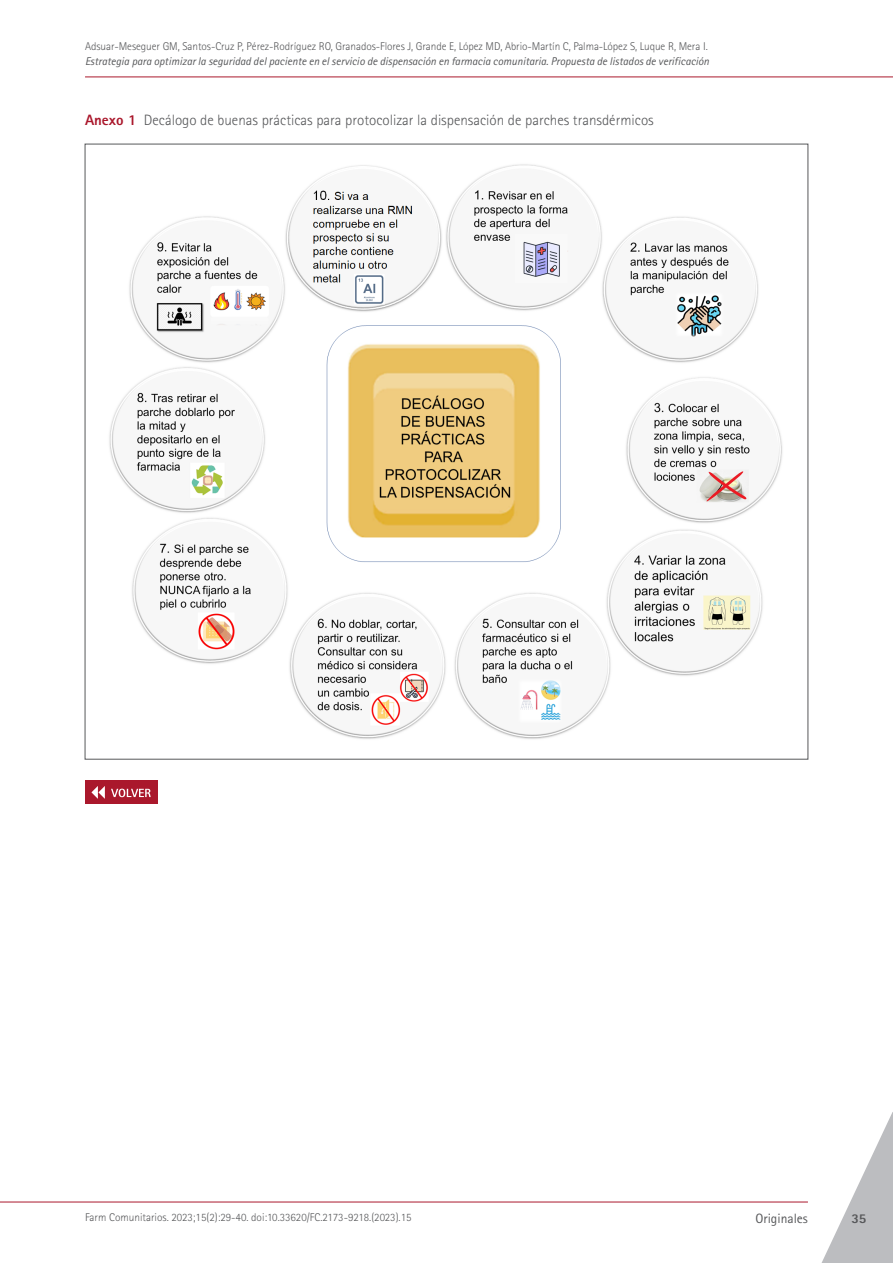
<style>
.page{position:relative;width:893px;height:1263px;background:#fff}
.page>*{position:absolute;margin:0;border:0;box-sizing:border-box;transform-origin:0 0}
.texto_tabla_título{font:300 15px "Rotis Sans Serif";color:#57585a}
.t1{font:13.5px "Rotis Sans Serif";color:#57585a}
.t2{font:800 13.5px "Rotis Sans Serif";color:#57585a}
.t3{font:300 11.25px "Rotis Sans Serif";letter-spacing:-.005em;color:#57585a}
.t4{font:italic 11.25px "Rotis Sans Serif";color:#57585a}
.s1{font-weight:800;color:#aa182c}
</style>
<div class="page">
<hr style="left:0;top:1201px;width:808px;height:1px;background:#aa182c">
<svg style="left:821px;top:1112px;width:72px;height:151px"></svg>
<hr style="left:85px;top:77px;width:808px;height:1px;background:#aa182c">
<img style="left:109px;top:164px;width:673px;height:575px">
<div style="left:85px;top:781px;width:72px;height:23px;background:#aa182c"></div>
<svg style="left:91px;top:786px;width:14px;height:13px"></svg>
<svg style="left:111px;top:789px;width:40px;height:8px"></svg>
<p class="t3" style="left:85px;top:40px;width:624px">Adsuar-Meseguer GM, Santos-Cruz P, Pérez-Rodríguez RO, Granados-Flores J, Grande E, López MD, Abrio-Martín C, Palma-López S, Luque R, Mera I.</p>
<p class="t4" style="left:85px;top:54px;width:626px">Estrategia para optimizar la seguridad del paciente en el servicio de dispensación en farmacia comunitaria. Propuesta de listados de verificación</p>
<p class="texto_tabla_título" style="left:85px;top:112px;width:570px"><span class="s1">Anexo 1</span> Decálogo de buenas prácticas para protocolizar la dispensación de parches transdérmicos</p>
<p class="t3" style="left:85px;top:1211px;width:328px">Farm Comunitarios. 2023;15(2):29-40. doi:10.33620/FC.2173-9218.(2023).15</p>
<p class="t1" style="left:755px;top:1210px;width:54px">Originales</p>
<p class="t2" style="left:851px;top:1210px;width:17px">35</p>
</div>
